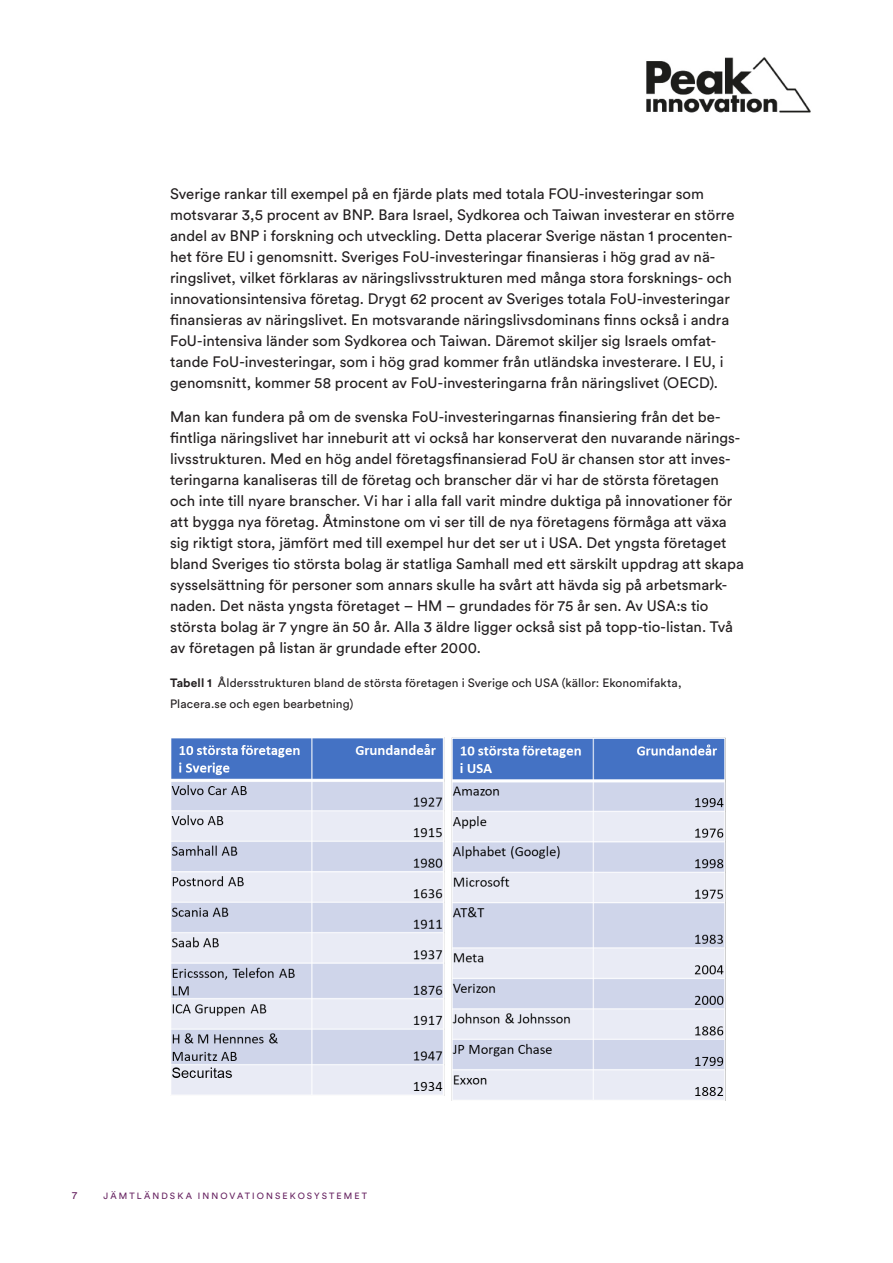
<style>
.page{position:relative;width:893px;height:1263px;background:#fff}
.page>*{position:absolute;margin:0;border:0;box-sizing:border-box;transform-origin:0 0}
.t1{font:15px/21px "Circular Std";color:#231f20}
.t2{font:12px/21px "Circular Std";letter-spacing:.01em;color:#231f20}
.t3{font:10.5px "Circular Std";color:#65205f}
.t4{font:9px "Circular Std";letter-spacing:.23em;color:#65205f}
.s1{font-weight:700}
</style>
<div class="page">
<img style="left:646px;top:57px;width:165px;height:56px">
<img style="left:171px;top:738px;width:555px;height:363px">
<p class="t1" style="left:170px;top:183px;width:566px">Sverige rankar till exempel på en fjärde plats med totala FOU-investeringar som motsvarar 3,5 procent av BNP. Bara Israel, Sydkorea och Taiwan investerar en större andel av BNP i forskning och utveckling. Detta placerar Sverige nästan 1 procenten&shy;het före EU i genomsnitt. Sveriges FoU-investeringar finansieras i hög grad av nä&shy;ringslivet, vilket förklaras av näringslivsstrukturen med många stora forsknings- och innovationsintensiva företag. Drygt 62 procent av Sveriges totala FoU-investeringar finansieras av näringslivet. En motsvarande näringslivsdominans finns också i andra FoU-intensiva länder som Sydkorea och Taiwan. Däremot skiljer sig Israels omfat&shy;tande FoU-investeringar, som i hög grad kommer från utländska investerare. I EU, i genomsnitt, kommer 58 procent av FoU-investeringarna från näringslivet (OECD).</p>
<p class="t1" style="left:170px;top:406px;width:575px">Man kan fundera på om de svenska FoU-investeringarnas finansiering från det be&shy;fintliga näringslivet har inneburit att vi också har konserverat den nuvarande närings&shy;livsstrukturen. Med en hög andel företagsfinansierad FoU är chansen stor att inves&shy;teringarna kanaliseras till de företag och branscher där vi har de största företagen och inte till nyare branscher. Vi har i alla fall varit mindre duktiga på innovationer för att bygga nya företag. Åtminstone om vi ser till de nya företagens förmåga att växa sig riktigt stora, jämfört med till exempel hur det ser ut i USA. Det yngsta företaget bland Sveriges tio största bolag är statliga Samhall med ett särskilt uppdrag att skapa sysselsättning för personer som annars skulle ha svårt att hävda sig på arbetsmark&shy;naden. Det nästa yngsta företaget – HM – grundades för 75 år sen. Av USA:s tio största bolag är 7 yngre än 50 år. Alla 3 äldre ligger också sist på topp-tio-listan. Två av företagen på listan är grundade efter 2000.</p>
<p class="t2" style="left:170px;top:672px;width:513px"><span class="s1">Tabell 1</span> Åldersstrukturen bland de största företagen i Sverige och USA (källor: Ekonomifakta,<br>Placera.se och egen bearbetning)</p>
<p class="t3" style="left:72px;top:1189px;width:7px">7</p>
<p class="t4" style="left:104px;top:1190px;width:265px">JÄMTLÄNDSKA INNOVATIONSEKOSYSTEMET</p>
</div>
